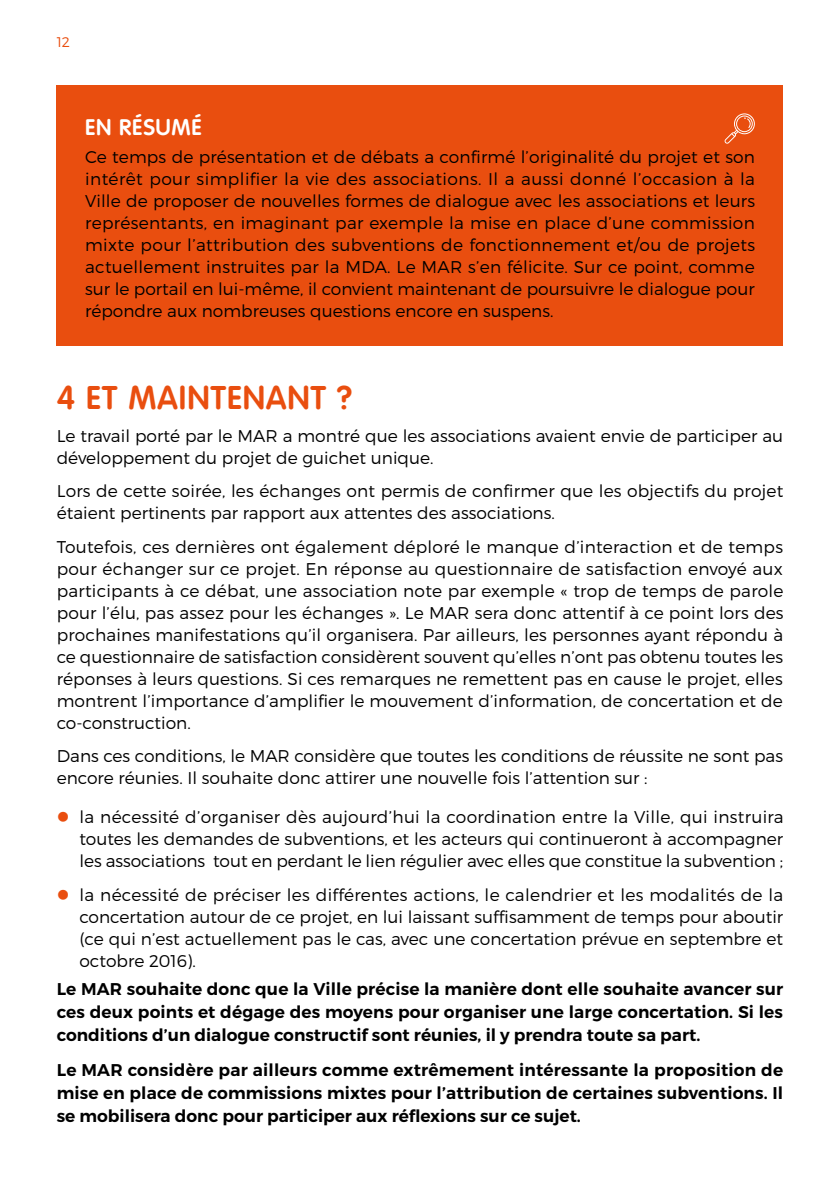
<style>
.page{position:relative;width:840px;height:1191px;background:#fff}
.page>*{position:absolute;margin:0;border:0;box-sizing:border-box;transform-origin:0 0}
.t1{font:700 32px "Volkswagen Serial";letter-spacing:.03em;color:#e94e0f}
.t2{font:700 22px "Volkswagen Serial";letter-spacing:.035em;color:#fff}
.t3{font:300 17px/22px "Montserrat";color:#000;text-align:justify}
.t4{font:600 17px/23px "Montserrat";color:#000;text-align:justify}
.t5{font:300 14px "Montserrat";color:#e94e0f}
</style>
<div class="page">
<div style="left:57px;top:85px;width:725px;height:260px;background:#e94e0f"></div>
<svg style="left:724px;top:113px;width:30px;height:31px"></svg>
<p class="t5" style="left:57px;top:34px;width:15px">12</p>
<p class="t2" style="left:85px;top:114px;width:118px">EN RÉSUMÉ</p>
<p class="t3" style="left:85px;top:145px;width:671px">Ce temps de présentation et de débats a confirmé l’originalité du projet et son intérêt pour simplifier la vie des associations. Il a aussi donné l’occasion à la Ville de proposer de nouvelles formes de dialogue avec les associations et leurs représentants, en imaginant par exemple la mise en place d’une commission mixte pour l’attribution des subventions de fonctionnement et/ou de projets actuellement instruites par la MDA. Le MAR s’en félicite. Sur ce point, comme sur le portail en lui-même, il convient maintenant de poursuivre le dialogue pour répondre aux nombreuses questions encore en suspens.</p>
<h1 class="t1" style="left:57px;top:378px;width:297px">4 ET MAINTENANT ?</h1>
<p class="t3" style="left:57px;top:425px;width:727px">Le travail porté par le MAR a montré que les associations avaient envie de participer au développement du projet de guichet unique.</p>
<p class="t3" style="left:57px;top:480px;width:727px">Lors de cette soirée, les échanges ont permis de confirmer que les objectifs du projet étaient pertinents par rapport aux attentes des associations.</p>
<p class="t3" style="left:57px;top:535px;width:728px">Toutefois, ces dernières ont également déploré le manque d’interaction et de temps pour échanger sur ce projet. En réponse au questionnaire de satisfaction envoyé aux participants à ce débat, une association note par exemple « trop de temps de parole pour l’élu, pas assez pour les échanges ». Le MAR sera donc attentif à ce point lors des prochaines manifestations qu’il organisera. Par ailleurs, les personnes ayant répondu à ce questionnaire de satisfaction considèrent souvent qu’elles n’ont pas obtenu toutes les réponses à leurs questions. Si ces remarques ne remettent pas en cause le projet, elles montrent l’importance d’amplifier le mouvement d’information, de concertation et de co-construction.</p>
<p class="t3" style="left:57px;top:745px;width:727px">Dans ces conditions, le MAR considère que toutes les conditions de réussite ne sont pas encore réunies. Il souhaite donc attirer une nouvelle fois l’attention sur :</p>
<p class="t3" style="left:79px;top:806px;width:705px">la nécessité d’organiser dès aujourd’hui la coordination entre la Ville, qui instruira toutes les demandes de subventions, et les acteurs qui continueront à accompagner les associations tout en perdant le lien régulier avec elles que constitue la subvention ;</p>
<p class="t3" style="left:79px;top:883px;width:705px">la nécessité de préciser les différentes actions, le calendrier et les modalités de la concertation autour de ce projet, en lui laissant suffisamment de temps pour aboutir (ce qui n’est actuellement pas le cas, avec une concertation prévue en septembre et octobre 2016).</p>
<p class="t4" style="left:57px;top:978px;width:727px">Le MAR souhaite donc que la Ville précise la manière dont elle souhaite avancer sur ces deux points et dégage des moyens pour organiser une large concertation. Si les conditions d’un dialogue constructif sont réunies, il y prendra toute sa part.</p>
<p class="t4" style="left:57px;top:1058px;width:727px">Le MAR considère par ailleurs comme extrêmement intéressante la proposition de mise en place de commissions mixtes pour l’attribution de certaines subventions. Il se mobilisera donc pour participer aux réflexions sur ce sujet.</p>
</div>
